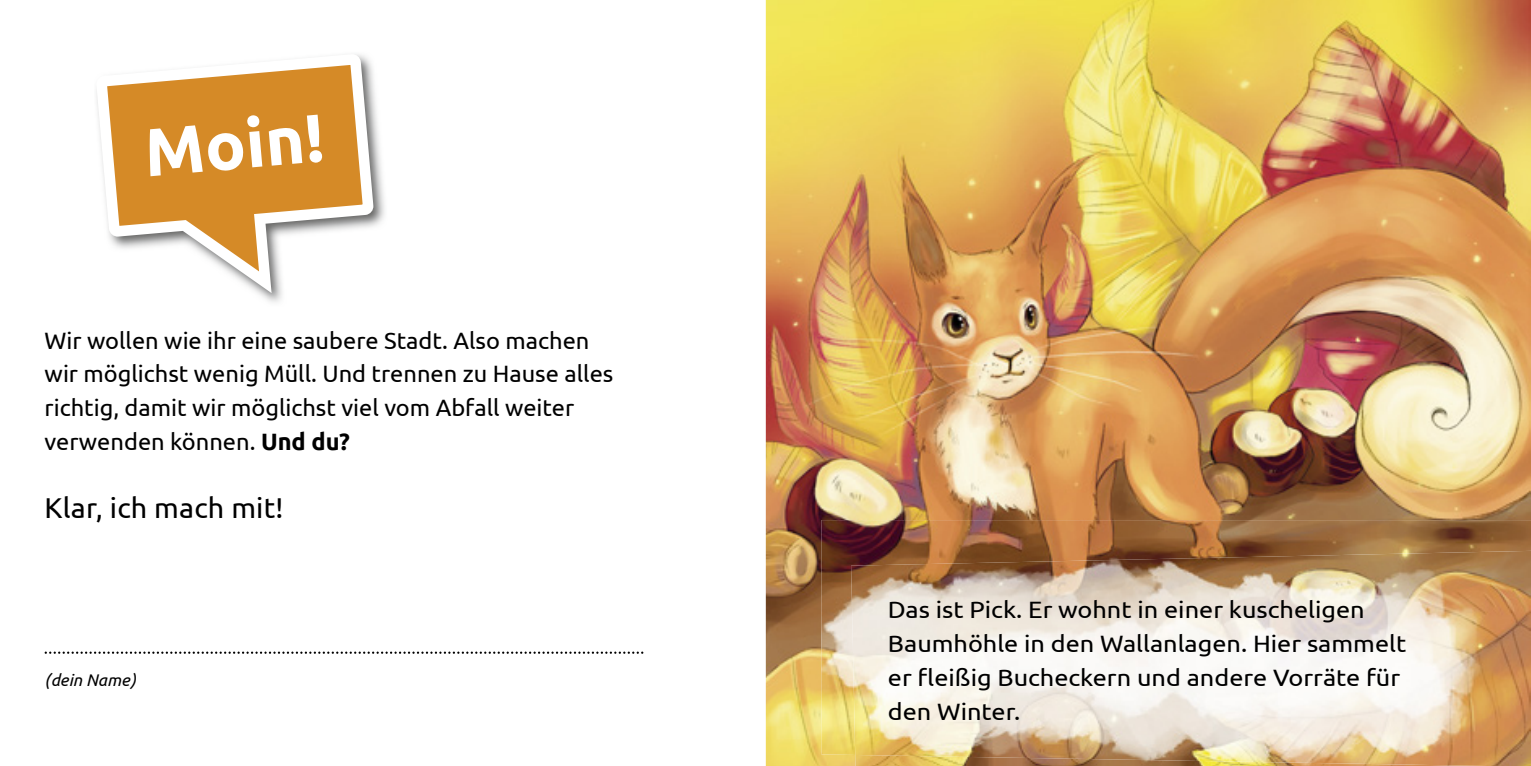
<style>
.page{position:relative;width:1531px;height:766px;background:#fff}
.page>*{position:absolute;margin:0;border:0;box-sizing:border-box;transform-origin:0 0}
.t1{font:700 67.5px "Ubuntu";color:#fff}
.t2{font:28.8px "Ubuntu";letter-spacing:.005em;color:#000}
.t3{font:23.62px/33.8px "Ubuntu";color:#000}
.t4{font:23.62px/33.8px "Ubuntu";color:#000;scale:1.07 1}
.t5{font:italic 16.88px "Ubuntu";color:#000}
.s1{font-weight:700}
</style>
<div class="page">
<img style="left:766px;top:0;width:765px;height:765px">
<img style="left:821px;top:520px;width:710px;height:234px">
<img style="left:851px;top:550px;width:680px;height:215px">
<svg style="left:45px;top:651px;width:598px;height:2px"></svg>
<img style="left:258px;top:89px;width:127px;height:213px">
<svg style="left:96px;top:54px;width:278px;height:239px;fill:#d58a27"></svg>
<h1 class="t1" style="left:141px;top:112px;width:182px;rotate:-5deg">Moin!</h1>
<p class="t3" style="left:45px;top:322px;width:570px">Wir wollen wie ihr eine saubere Stadt. Also machen wir möglichst wenig Müll. Und trennen zu Hause alles richtig, damit wir möglichst viel vom Abfall weiter verwenden können. <span class="s1">Und du?</span></p>
<p class="t2" style="left:45px;top:489px;width:240px">Klar, ich mach mit!</p>
<p class="t5" style="left:45px;top:670px;width:93px">(dein Name)</p>
<p class="t4" style="left:888px;top:592px;width:486px">Das ist Pick. Er wohnt in einer kuscheligen Baumhöhle in den Wallanlagen. Hier sammelt er fleißig Bucheckern und andere Vorräte für den Winter.</p>
</div>
